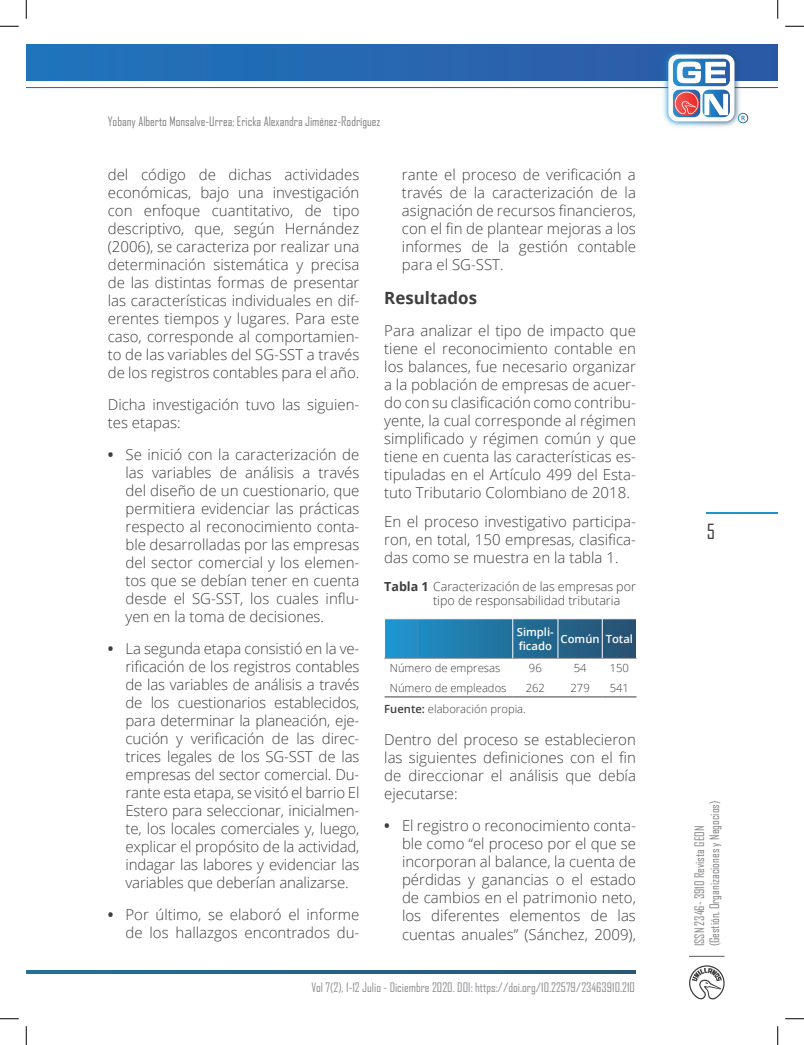
<style>
.page{position:relative;width:804px;height:1045px;background:#fff}
.page>*{position:absolute;margin:0;border:0;box-sizing:border-box;transform-origin:0 0}
.t1{font:20px "Agency FB";color:#3e3e3f}
.N1{font:700 16.88px "Open Sans";color:#3e3e3f}
.Cuerpo_de_Texto{font:300 15px/18px "Open Sans";color:#3e3e3f;text-align:justify}
.t2{font:12.5px/15px "Agency FB";color:#808285}
.t3{font:12.5px "Agency FB";color:#8b8d90}
.Título_cuadro{font:300 12.5px/13.8px "Open Sans";color:#3e3e3f}
.Cuerpo_de_tablas{font:300 11.25px "Open Sans";color:#3e3e3f}
.Cuerpo_de_Texto-2{font:300 11.25px "Open Sans";color:#3e3e3f}
.Titulos_tablas{font:600 11.25px/13.8px "Open Sans";color:#fff}
.s1{font-weight:700}
.s2{font-weight:600}
</style>
<div class="page">
<hr style="left:689px;top:956px;width:35px;height:1px;background:#57585a">
<svg style="left:689px;top:965px;width:36px;height:35px"></svg>
<svg style="left:26px;top:970px;width:610px;height:3px;background:#246389"></svg>
<hr style="left:707px;top:512px;width:70px;height:2px;background:#1f93cf">
<div style="left:26px;top:44px;width:751px;height:37px;background:#2569b2"></div>
<img style="left:622px;top:44px;width:155px;height:83px">
<div style="left:668px;top:54px;width:66px;height:67px;background:#fdfdfd;border-radius:9px"></div>
<svg style="left:673px;top:59px;width:57px;height:58px"></svg>
<svg style="left:385px;top:619px;width:251px;height:39px;background:#25739f"></svg>
<hr style="left:512px;top:619px;width:1px;height:39px;background:#fff">
<hr style="left:557px;top:619px;width:1px;height:39px;background:#fff">
<hr style="left:602px;top:619px;width:1px;height:39px;background:#fff">
<hr style="left:384px;top:658px;width:129px;height:1px;background:#9d9fa2">
<hr style="left:513px;top:658px;width:45px;height:1px;background:#9d9fa2">
<hr style="left:558px;top:658px;width:44px;height:1px;background:#9d9fa2">
<hr style="left:602px;top:658px;width:35px;height:1px;background:#9d9fa2">
<hr style="left:384px;top:696px;width:129px;height:1px;background:#3e3e3f">
<hr style="left:513px;top:696px;width:45px;height:1px;background:#3e3e3f">
<hr style="left:558px;top:696px;width:44px;height:1px;background:#3e3e3f">
<hr style="left:602px;top:696px;width:34px;height:1px;background:#3e3e3f">
<svg style="left:0;top:25px;width:19px;height:2px"></svg>
<svg style="left:785px;top:25px;width:19px;height:2px"></svg>
<svg style="left:0;top:1018px;width:19px;height:1px"></svg>
<svg style="left:785px;top:1018px;width:19px;height:1px"></svg>
<svg style="left:25px;top:0;width:2px;height:19px"></svg>
<svg style="left:25px;top:1026px;width:2px;height:19px"></svg>
<svg style="left:777px;top:0;width:1px;height:19px"></svg>
<svg style="left:777px;top:1026px;width:1px;height:19px"></svg>
<p class="t2" style="left:108px;top:113px;width:274px">Yobany Alberto Monsalve-Urrea; Ericka Alexandra Jiménez-Rodríguez</p>
<p class="Cuerpo_de_Texto" style="left:108px;top:165px;width:253px">del código de dichas actividades económicas, bajo una investigación con enfoque cuantitativo, de tipo descriptivo, que, según Hernández (2006), se caracteriza por realizar una determinación sistemática y precisa de las distintas formas de presentar las características individuales en dif&shy;erentes tiempos y lugares. Para este caso, corresponde al comportamien&shy;to de las variables del SG-SST a través de los registros contables para el año.</p>
<p class="Cuerpo_de_Texto" style="left:108px;top:395px;width:253px">Dicha investigación tuvo las siguien&shy;tes etapas:</p>
<p class="Cuerpo_de_Texto" style="left:125px;top:445px;width:235px;text-indent:-18px"><span class="s1">•</span> Se inició con la caracterización de las variables de análisis a través del diseño de un cuestionario, que permitiera evidenciar las prácticas respecto al reconocimiento conta&shy;ble desarrolladas por las empresas del sector comercial y los elemen&shy;tos que se debían tener en cuenta desde el SG-SST, los cuales influ&shy;yen en la toma de decisiones.</p>
<p class="Cuerpo_de_Texto" style="left:125px;top:639px;width:235px;text-indent:-18px"><span class="s1">•</span> La segunda etapa consistió en la ve&shy;rificación de los registros contables de las variables de análisis a través de los cuestionarios establecidos, para determinar la planeación, eje&shy;cución y verificación de las direc&shy;trices legales de los SG-SST de las empresas del sector comercial. Du&shy;rante esta etapa, se visitó el barrio El Estero para seleccionar, inicialmen&shy;te, los locales comerciales y, luego, explicar el propósito de la actividad, indagar las labores y evidenciar las variables que deberían analizarse.</p>
<p class="Cuerpo_de_Texto" style="left:108px;top:905px;width:253px;text-align:right"><span class="s1">•</span> Por último, se elaboró el informe de los hallazgos encontrados du-</p>
<p class="Cuerpo_de_Texto" style="left:402px;top:165px;width:235px">rante el proceso de verificación a través de la caracterización de la asignación de recursos financieros, con el fin de plantear mejoras a los informes de la gestión contable para el SG-SST.</p>
<p class="N1" style="left:384px;top:286px;width:94px">Resultados</p>
<p class="Cuerpo_de_Texto" style="left:384px;top:321px;width:253px">Para analizar el tipo de impacto que tiene el reconocimiento contable en los balances, fue necesario organizar a la población de empresas de acuer&shy;do con su clasificación como contribu&shy;yente, la cual corresponde al régimen simplificado y régimen común y que tiene en cuenta las características es&shy;tipuladas en el Artículo 499 del Esta&shy;tuto Tributario Colombiano de 2018.</p>
<p class="Cuerpo_de_Texto" style="left:384px;top:512px;width:253px">En el proceso investigativo participa&shy;ron, en total, 150 empresas, clasifica&shy;das como se muestra en la tabla 1.</p>
<p class="Título_cuadro" style="left:433px;top:579px;width:204px;text-indent:-49px"><span class="s1">Tabla 1</span> Caracterización de las empresas por tipo de responsabilidad tributaria</p>
<p class="Titulos_tablas" style="left:517px;top:625px;width:38px">Simpli&shy;ficado</p>
<p class="Titulos_tablas" style="left:560px;top:631px;width:41px">Común</p>
<p class="Titulos_tablas" style="left:605px;top:631px;width:29px">Total</p>
<p class="Cuerpo_de_tablas" style="left:390px;top:660px;width:112px">Número de empresas</p>
<p class="Cuerpo_de_tablas" style="left:529px;top:660px;width:14px">96</p>
<p class="Cuerpo_de_tablas" style="left:573px;top:660px;width:14px">54</p>
<p class="Cuerpo_de_tablas" style="left:610px;top:660px;width:21px">150</p>
<p class="Cuerpo_de_tablas" style="left:390px;top:680px;width:118px">Número de empleados</p>
<p class="Cuerpo_de_tablas" style="left:526px;top:680px;width:21px">262</p>
<p class="Cuerpo_de_tablas" style="left:570px;top:680px;width:21px">279</p>
<p class="Cuerpo_de_tablas" style="left:610px;top:680px;width:21px">541</p>
<p class="Cuerpo_de_Texto-2" style="left:384px;top:701px;width:143px"><span class="s2">Fuente:</span> elaboración propia.</p>
<p class="Cuerpo_de_Texto" style="left:384px;top:730px;width:253px">Dentro del proceso se establecieron las siguientes definiciones con el fin de direccionar el análisis que debía ejecutarse:</p>
<p class="Cuerpo_de_Texto" style="left:402px;top:816px;width:235px;text-indent:-18px"><span class="s1">•</span> El registro o reconocimiento conta&shy;ble como “el proceso por el que se incorporan al balance, la cuenta de pérdidas y ganancias o el estado de cambios en el patrimonio neto, los diferentes elementos de las cuentas anuales” (Sánchez, 2009),</p>
<p class="t3" style="left:311px;top:980px;width:325px">Vol 7(2), 1-12 Julio - Diciembre 2020. DOI: https://doi.org/10.22579/23463910.210</p>
<h1 class="t1" style="left:707px;top:519px;width:10px">5</h1>
<p class="t2" style="left:691px;top:946px;width:147px;rotate:-90deg">ISSN 2346- 3910 Revista GEON (Gestión, Organizaciones y Negocios)</p>
</div>
